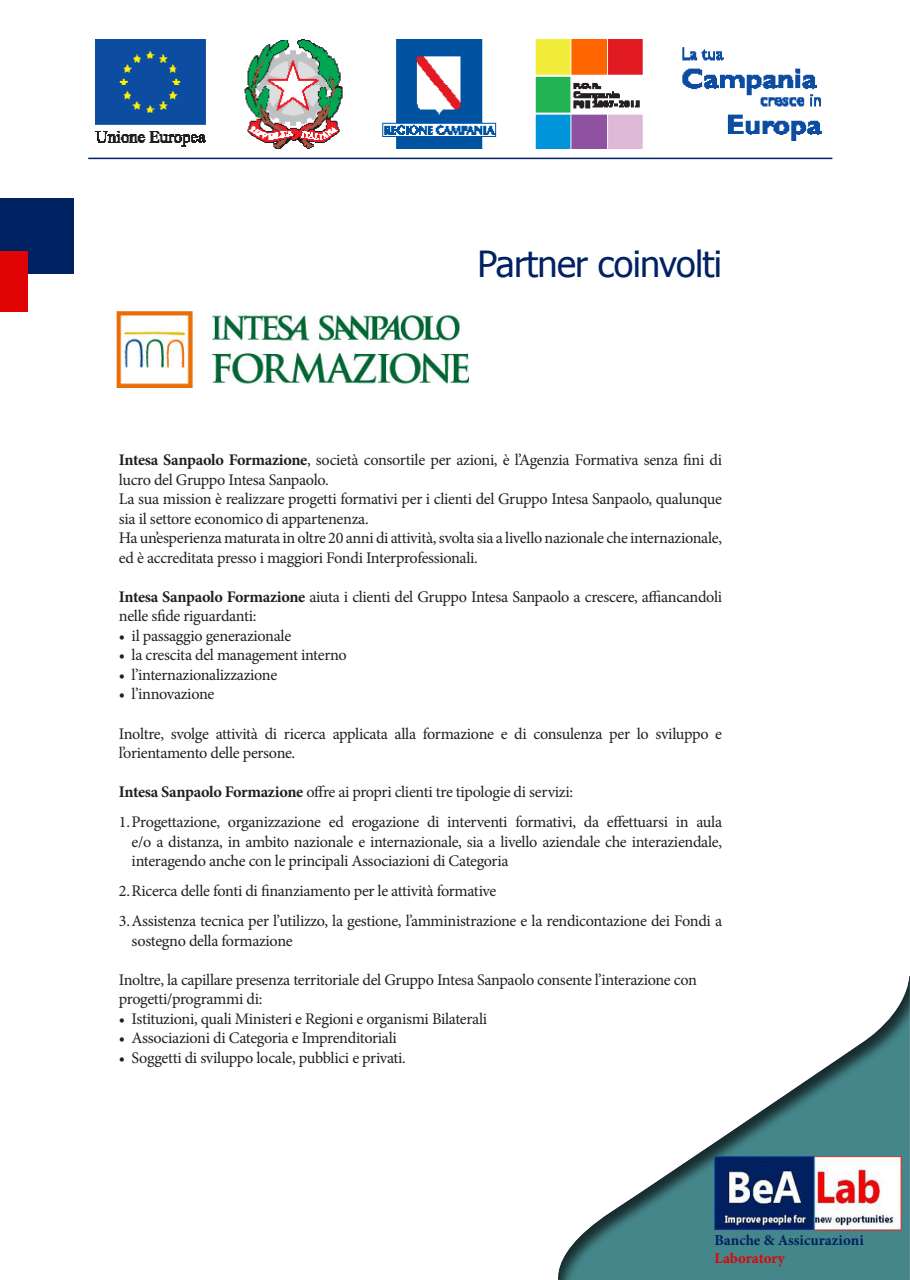
<style>
.page{position:relative;width:910px;height:1280px;background:#fff}
.page>*{position:absolute;margin:0;border:0;box-sizing:border-box;transform-origin:0 0}
.t1{font:36px "Tahoma";letter-spacing:-.02em;color:#002262}
.t2{font:16.2px/19.5px "Minion Pro";letter-spacing:-.02em;color:#231f20}
.t3{font:700 15px "Minion Pro";color:#002262}
.t4{font:700 15px "Minion Pro";letter-spacing:-.005em;color:#e00304}
.s1{font-weight:700}
</style>
<div class="page">
<div style="left:556px;top:975px;width:354px;height:305px;background:#231f20;opacity:.75"></div>
<img style="left:714px;top:1156px;width:187px;height:74px">
<img style="left:96px;top:40px;width:726px;height:109px">
<hr style="left:88px;top:158px;width:744px;height:1px;background:#002262">
<div style="left:0;top:198px;width:74px;height:76px;background:#002262"></div>
<div style="left:0;top:251px;width:28px;height:60px;background:#e00304"></div>
<img style="left:117px;top:312px;width:351px;height:75px">
<p class="t1" style="left:478px;top:240px;width:246px">Partner coinvolti</p>
<p class="t2" style="left:119px;top:451px;width:605px"><span class="s1">Intesa Sanpaolo Formazione</span>, società consortile per azioni, è l’Agenzia Formativa senza fini di lucro del Gruppo Intesa Sanpaolo.</p>
<p class="t2" style="left:119px;top:490px;width:605px">La sua mission è realizzare progetti formativi per i clienti del Gruppo Intesa Sanpaolo, qualunque sia il settore economico di appartenenza.</p>
<p class="t2" style="left:119px;top:529px;width:605px">Ha un’esperienza maturata in oltre 20 anni di attività, svolta sia a livello nazionale che internazionale, ed è accreditata presso i maggiori Fondi Interprofessionali.</p>
<p class="t2" style="left:119px;top:587px;width:605px"><span class="s1">Intesa Sanpaolo Formazione</span> aiuta i clienti del Gruppo Intesa Sanpaolo a crescere, affiancandoli nelle sfide riguardanti:</p>
<p class="t2" style="left:119px;top:626px;width:174px">• il passaggio generazionale</p>
<p class="t2" style="left:119px;top:646px;width:230px">• la crescita del management interno</p>
<p class="t2" style="left:119px;top:665px;width:160px">• l’internazionalizzazione</p>
<p class="t2" style="left:119px;top:685px;width:97px">• l’innovazione</p>
<p class="t2" style="left:119px;top:724px;width:605px">Inoltre, svolge attività di ricerca applicata alla formazione e di consulenza per lo sviluppo e l’orientamento delle persone.</p>
<p class="t2" style="left:119px;top:782px;width:456px"><span class="s1">Intesa Sanpaolo Formazione</span> offre ai propri clienti tre tipologie di servizi:</p>
<p class="t2" style="left:132px;top:812px;width:592px;text-align:justify;text-indent:-13px">1.Progettazione, organizzazione ed erogazione di interventi formativi, da effettuarsi in aula e/o a distanza, in ambito nazionale e internazionale, sia a livello aziendale che interaziendale, interagendo anche con le principali Associazioni di Categoria</p>
<p class="t2" style="left:119px;top:881px;width:379px">2.Ricerca delle fonti di finanziamento per le attività formative</p>
<p class="t2" style="left:132px;top:911px;width:592px;text-indent:-13px">3.Assistenza tecnica per l’utilizzo, la gestione, l’amministrazione e la rendicontazione dei Fondi a sostegno della formazione</p>
<p class="t2" style="left:119px;top:970px;width:580px">Inoltre, la capillare presenza territoriale del Gruppo Intesa Sanpaolo consente l’interazione con progetti/programmi di:</p>
<p class="t2" style="left:119px;top:1009px;width:370px">• Istituzioni, quali Ministeri e Regioni e organismi Bilaterali</p>
<p class="t2" style="left:119px;top:1028px;width:280px">• Associazioni di Categoria e Imprenditoriali</p>
<p class="t2" style="left:119px;top:1048px;width:288px">• Soggetti di sviluppo locale, pubblici e privati.</p>
<p class="t3" style="left:714px;top:1230px;width:151px">Banche &amp; Assicurazioni</p>
<p class="t4" style="left:714px;top:1248px;width:72px">Laboratory</p>
</div>
